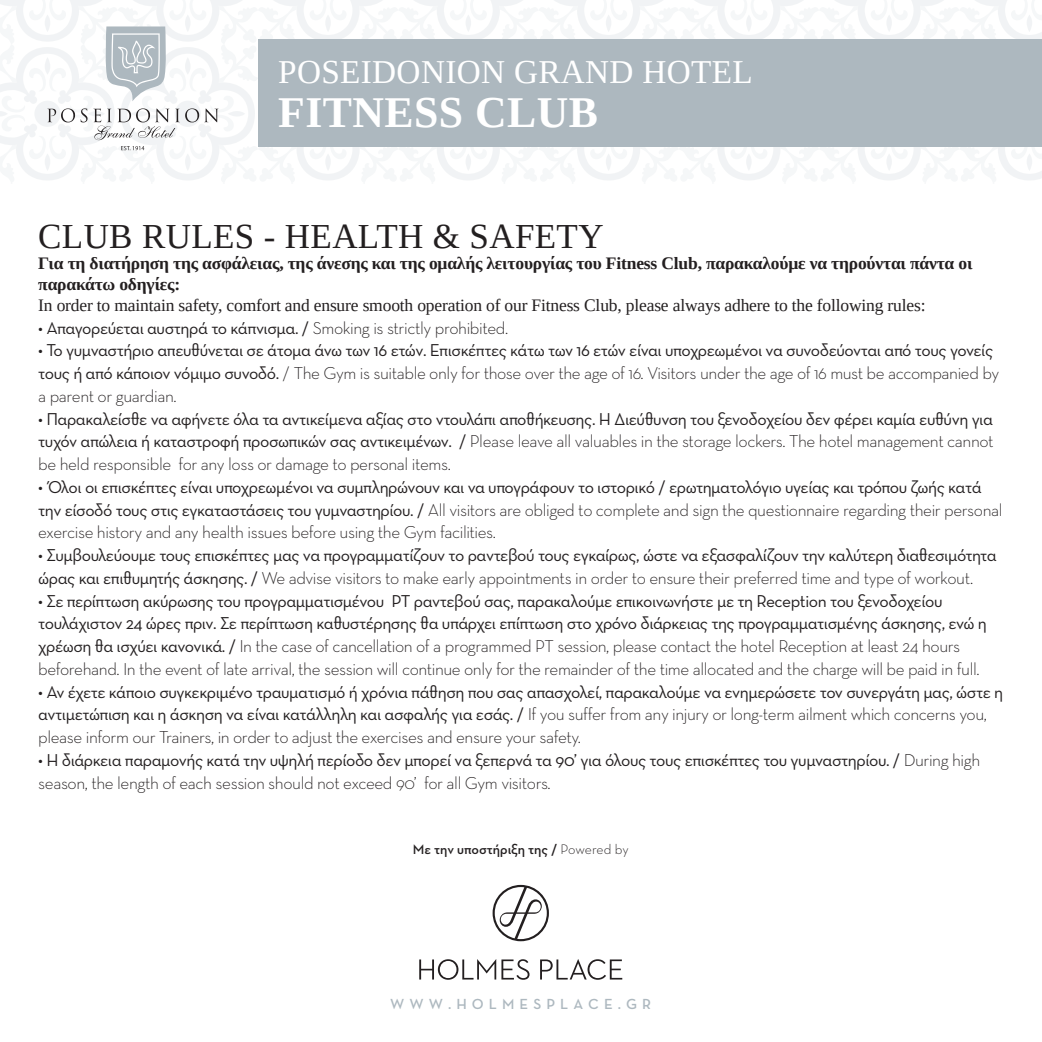
<style>
.page{position:relative;width:1042px;height:1042px;background:#fff}
.page>*{position:absolute;margin:0;border:0;box-sizing:border-box;transform-origin:0 0}
.t1{font:700 43.75px "Tinos";letter-spacing:.01em;color:#fff}
.t2{font:35px "Tinos";letter-spacing:.01em;color:#231f20}
.t3{font:33.25px "Tinos";letter-spacing:.01em;color:#fff}
.t4{font:17.5px/22.8px "Neutra Text Greek";letter-spacing:-.025em;color:#231f20}
.t5{font:700 17.5px/21px "Tinos";letter-spacing:-.01em;color:#231f20}
.t6{font:17.5px "Tinos";letter-spacing:-.01em;color:#231f20}
.t7{font:600 14.88px "Neutra Text Greek";letter-spacing:.34em;color:#adb8bf}
.t8{font:600 14px "Neutra Text Greek";color:#231f20}
.s1{font-weight:300}
</style>
<div class="page">
<svg style="left:419px;top:959px;width:110px;height:21px"></svg>
<svg style="left:540px;top:959px;width:82px;height:21px"></svg>
<svg style="left:492px;top:885px;width:57px;height:56px"></svg>
<svg style="left:0;top:0;width:1042px;height:180px"></svg>
<div style="left:258px;top:39px;width:784px;height:108px;background:#adb8bf"></div>
<h3 class="t3" style="left:278px;top:50px;width:476px">POSEIDONION GRAND HOTEL</h3>
<h1 class="t1" style="left:278px;top:82px;width:321px">FITNESS CLUB</h1>
<h2 class="t2" style="left:38px;top:213px;width:567px">CLUB RULES - HEALTH &amp; SAFETY</h2>
<p class="t5" style="left:38px;top:252px;width:935px">Για τη διατήρηση της ασφάλειας, της άνεσης και της ομαλής λειτουργίας του Fitness Club, παρακαλούμε να τηρούνται πάντα οι παρακάτω οδηγίες:</p>
<p class="t6" style="left:38px;top:294px;width:889px">In order to maintain safety, comfort and ensure smooth operation of our Fitness Club, please always adhere to the following rules:</p>
<p class="t4" style="left:38px;top:316px;width:471px">• Απαγορεύεται αυστηρά το κάπνισμα. / <span class="s1">Smoking is strictly prohibited.</span></p>
<p class="t4" style="left:38px;top:339px;width:962px">• Το γυμναστήριο απευθύνεται σε άτομα άνω των 16 ετών. Επισκέπτες κάτω των 16 ετών είναι υποχρεωμένοι να συνοδεύονται από τους γονείς τους ή από κάποιον νόμιμο συνοδό. <span class="s1">/ The Gym is suitable only for those over the age of 16. Visitors under the age of 16 must be accompanied by a parent or guardian.</span></p>
<p class="t4" style="left:38px;top:407px;width:957px;text-align:justify">• Παρακαλείσθε να αφήνετε όλα τα αντικείμενα αξίας στο ντουλάπι αποθήκευσης. Η Διεύθυνση του ξενοδοχείου δεν φέρει καμία ευθύνη για τυχόν απώλεια ή καταστροφή προσωπικών σας αντικειμένων. / <span class="s1">Please leave all valuables in the storage lockers. The hotel management cannot be held responsible for any loss or damage to personal items.</span></p>
<p class="t4" style="left:38px;top:475px;width:966px">• Όλοι οι επισκέπτες είναι υποχρεωμένοι να συμπληρώνουν και να υπογράφουν το ιστορικό / ερωτηματολόγιο υγείας και τρόπου ζωής κατά την είσοδό τους στις εγκαταστάσεις του γυμναστηρίου. / <span class="s1">All visitors are obliged to complete and sign the questionnaire regarding their personal exercise history and any health issues before using the Gym facilities.</span></p>
<p class="t4" style="left:38px;top:543px;width:960px">• Συμβουλεύουμε τους επισκέπτες μας να προγραμματίζουν το ραντεβού τους εγκαίρως, ώστε να εξασφαλίζουν την καλύτερη διαθεσιμότητα ώρας και επιθυμητής άσκησης. / <span class="s1">We advise visitors to make early appointments in order to ensure their preferred time and type of workout.</span></p>
<p class="t4" style="left:38px;top:589px;width:950px">• Σε περίπτωση ακύρωσης του προγραμματισμένου PT ραντεβού σας, παρακαλούμε επικοινωνήστε με τη Reception του ξενοδοχείου τουλάχιστον 24 ώρες πριν. Σε περίπτωση καθυστέρησης θα υπάρχει επίπτωση στο χρόνο διάρκειας της προγραμματισμένης άσκησης, ενώ η χρέωση θα ισχύει κανονικά. / <span class="s1">In the case of cancellation of a programmed PT session, please contact the hotel Reception at least 24 hours beforehand. In the event of late arrival, the session will continue only for the remainder of the time allocated and the charge will be paid in full.</span></p>
<p class="t4" style="left:38px;top:680px;width:966px">• Αν έχετε κάποιο συγκεκριμένο τραυματισμό ή χρόνια πάθηση που σας απασχολεί, παρακαλούμε να ενημερώσετε τον συνεργάτη μας, ώστε η αντιμετώπιση και η άσκηση να είναι κατάλληλη και ασφαλής για εσάς. / <span class="s1">If you suffer from any injury or long-term ailment which concerns you, please inform our Trainers, in order to adjust the exercises and ensure your safety.</span></p>
<p class="t4" style="left:38px;top:748px;width:943px">• Η διάρκεια παραμονής κατά την υψηλή περίοδο δεν μπορεί να ξεπερνά τα 90’ για όλους τους επισκέπτες του γυμναστηρίου. / <span class="s1">During high season, the length of each session should not exceed 90’ for all Gym visitors.</span></p>
<p class="t8" style="left:413px;top:840px;width:217px">Με την υποστήριξη της / <span class="s1">Powered by</span></p>
<p class="t7" style="left:390px;top:994px;width:262px">WWW.HOLMESPLACE.GR</p>
</div>
